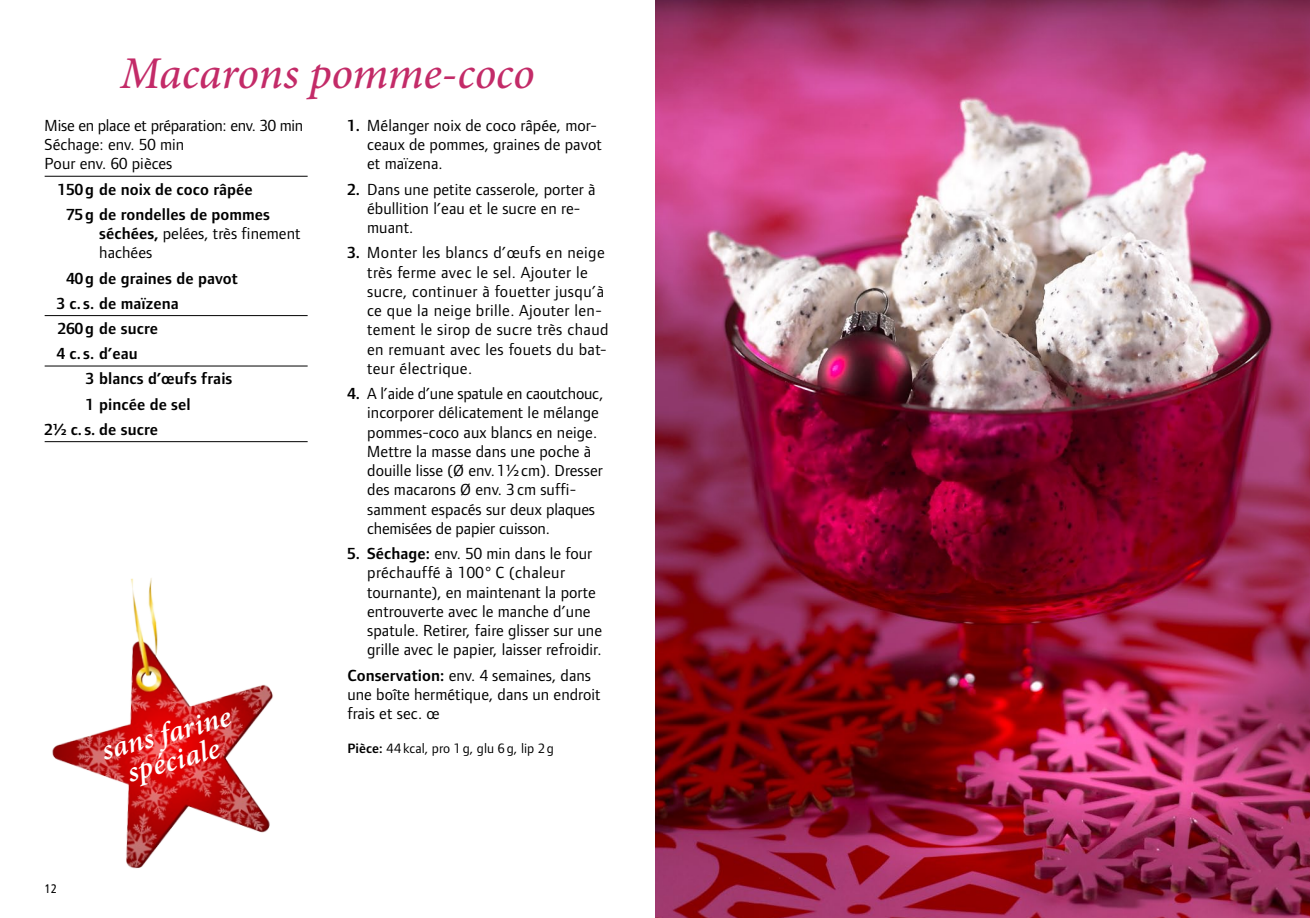
<style>
.page{position:relative;width:1310px;height:918px;background:#fff}
.page>*{position:absolute;margin:0;border:0;box-sizing:border-box;transform-origin:0 0}
.t1{font:italic 500 45.5px "Minion Pro";letter-spacing:-.005em;color:#c32b68}
.t2{font:italic 600 29.75px/28px "Minion Pro";color:#fff;text-align:center}
.t3{font:16.62px/19.2px "Foundry Form Sans B Bn";letter-spacing:.005em;color:#000}
.t4{font:16.62px/19.2px "Foundry Form Sans B Bn";letter-spacing:.025em;color:#000}
.t5{font:600 16.62px/25.2px "Foundry Form Sans B Bn";letter-spacing:.005em;color:#000}
.t6{font:16.62px/19.2px "Foundry Form Sans B Bn";letter-spacing:-.015em;color:#000}
.t7{font:14px "Foundry Form Sans B Bn";letter-spacing:.005em;color:#000}
.t8{font:12.25px "Frutiger B Bn Con Regular";color:#000}
.s1{font-weight:600}
</style>
<div class="page">
<img style="left:655px;top:0;width:655px;height:918px">
<img style="left:52px;top:578px;width:221px;height:291px">
<hr style="left:45px;top:176px;width:263px;height:1px;background:#000">
<hr style="left:45px;top:315px;width:263px;height:1px;background:#000">
<hr style="left:45px;top:366px;width:263px;height:1px;background:#000">
<hr style="left:45px;top:441px;width:263px;height:1px;background:#000">
<h1 class="t1" style="left:120px;top:42px;width:416px">Macarons pomme-coco</h1>
<p class="t6" style="left:45px;top:116px;width:260px">Mise en place et préparation: env. 30 min<br>Séchage: env. 50 min<br>Pour env. 60 pièces</p>
<p class="t5" style="left:66px;top:176px;width:205px;text-indent:-8px">150 g de noix de coco râpée<br>75 g de rondelles de pommes</p>
<p class="t3" style="left:99px;top:224px;width:203px"><span class="s1">séchées,</span> pelées, très finement hachées</p>
<p class="t5" style="left:57px;top:265px;width:183px;text-indent:10px">40 g de graines de pavot<br>3 c. s. de maïzena<br>260 g de sucre<br>4 c. s. d’eau</p>
<p class="t5" style="left:86px;top:366px;width:148px">3 blancs d’œufs frais</p>
<p class="t5" style="left:86px;top:391px;width:106px">1 pincée de sel</p>
<p class="t5" style="left:45px;top:416px;width:115px">2¿ c. s. de sucre</p>
<p class="t3" style="left:367px;top:116px;width:236px;text-indent:-20px"><span class="s1">1.</span> Mélanger noix de coco râpée, mor&shy;ceaux de pommes, graines de pavot et maïzena.</p>
<p class="t3" style="left:367px;top:179px;width:230px;text-indent:-20px"><span class="s1">2.</span> Dans une petite casserole, porter à ébullition l’eau et le sucre en re&shy;muant.</p>
<p class="t4" style="left:367px;top:243px;width:243px;text-indent:-20px"><span class="s1">3.</span> Monter les blancs d’œufs en neige très ferme avec le sel. Ajouter le sucre, continuer à fouetter jusqu’à ce que la neige brille. Ajouter len&shy;tement le sirop de sucre très chaud en remuant avec les fouets du bat&shy;teur électrique.</p>
<p class="t3" style="left:367px;top:384px;width:238px;text-indent:-20px"><span class="s1">4.</span> A l’aide d’une spatule en caoutchouc, incorporer délicatement le mélange pommes-coco aux blancs en neige.<br>Mettre la masse dans une poche à douille lisse (Ø env. 1¿ cm). Dresser des macarons Ø env. 3 cm suffi&shy;samment espacés sur deux plaques chemisées de papier cuisson.</p>
<p class="t3" style="left:367px;top:544px;width:236px;text-indent:-20px"><span class="s1">5. Séchage:</span> env. 50 min dans le four préchauffé à 100° C (chaleur tournante), en maintenant la porte entrouverte avec le manche d’une spatule. Retirer, faire glisser sur une grille avec le papier, laisser refroidir.</p>
<p class="t3" style="left:347px;top:665px;width:255px"><span class="s1">Conservation:</span> env. 4 semaines, dans une boîte hermétique, dans un endroit frais et sec. œ</p>
<p class="t7" style="left:347px;top:740px;width:208px"><span class="s1">Pièce:</span> 44 kcal, pro 1 g, glu 6 g, lip 2 g</p>
<h2 class="t2" style="left:98px;top:736px;width:134px;rotate:-15deg">sans farine spéciale</h2>
<p class="t8" style="left:45px;top:881px;width:14px">12</p>
</div>
